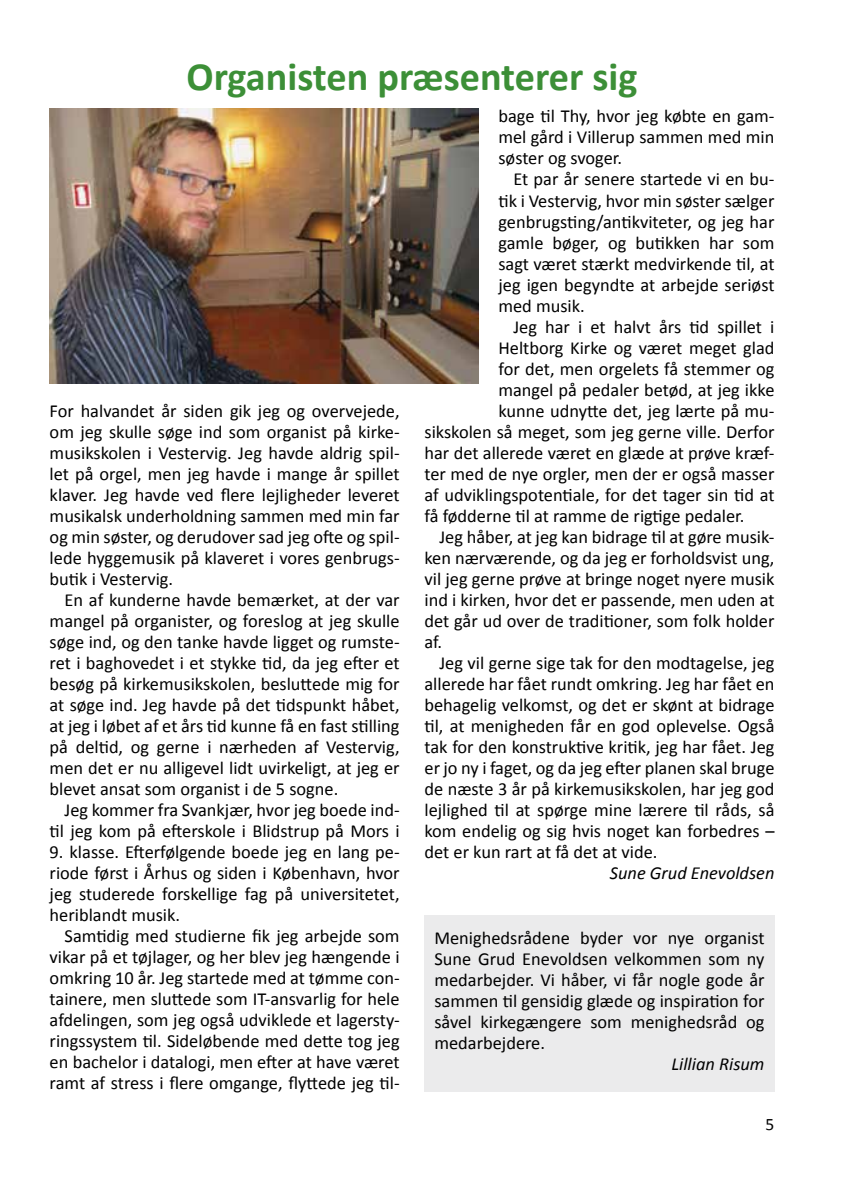
<style>
.page{position:relative;width:844px;height:1191px;background:#fff}
.page>*{position:absolute;margin:0;border:0;box-sizing:border-box;transform-origin:0 0}
.t1{font:700 40.25px "Calibri";color:#3c8f37}
.t2{font:18.38px/21px "Calibri";color:#000;text-align:justify}
.t3{font:italic 18.38px "Calibri";color:#000}
.t4{font:17.5px "Calibri";color:#000}
</style>
<div class="page">
<img style="left:50px;top:109px;width:428px;height:274px">
<div style="left:424px;top:915px;width:350px;height:177px;background:#ebebec"></div>
<h1 class="t1" style="left:186px;top:51px;width:452px">Organisten præsenterer sig</h1>
<p class="t2" style="left:50px;top:400px;width:351px">For halvandet år siden gik jeg og overvejede, om jeg skulle søge ind som organist på kirke&shy;musikskolen i Vestervig. Jeg havde aldrig spil&shy;let på orgel, men jeg havde i mange år spillet klaver. Jeg havde ved flere lejligheder leveret musikalsk underholdning sammen med min far og min søster, og derudover sad jeg ofte og spil&shy;lede hyggemusik på klaveret i vores genbrugs&shy;butik i Vestervig.</p>
<p class="t2" style="left:50px;top:589px;width:351px;text-indent:15px">En af kunderne havde bemærket, at der var mangel på organister, og foreslog at jeg skulle søge ind, og den tanke havde ligget og rumste&shy;ret i baghovedet i et stykke tid, da jeg efter et besøg på kirkemusikskolen, besluttede mig for at søge ind. Jeg havde på det tidspunkt håbet, at jeg i løbet af et års tid kunne få en fast stilling på deltid, og gerne i nærheden af Vestervig, men det er nu alligevel lidt uvirkeligt, at jeg er blevet ansat som organist i de 5 sogne.</p>
<p class="t2" style="left:50px;top:799px;width:351px;text-align:right">Jeg kommer fra Svankjær, hvor jeg boede ind&shy;til jeg kom på efterskole i Blidstrup på Mors i</p>
<p class="t2" style="left:50px;top:841px;width:351px">9. klasse. Efterfølgende boede jeg en lang pe&shy;riode først i Århus og siden i København, hvor jeg studerede forskellige fag på universitetet, heriblandt musik.</p>
<p class="t2" style="left:50px;top:925px;width:351px;text-indent:15px">Samtidig med studierne fik jeg arbejde som vikar på et tøjlager, og her blev jeg hængende i omkring 10 år. Jeg startede med at tømme con&shy;tainere, men sluttede som IT-ansvarlig for hele afdelingen, som jeg også udviklede et lagersty&shy;ringssystem til. Sideløbende med dette tog jeg en bachelor i datalogi, men efter at have været ramt af stress i flere omgange, flyttede jeg til-</p>
<p class="t2" style="left:498px;top:106px;width:277px">bage til Thy, hvor jeg købte en gam&shy;mel gård i Villerup sammen med min søster og svoger.</p>
<p class="t2" style="left:498px;top:169px;width:277px;text-indent:15px">Et par år senere startede vi en bu&shy;tik i Vestervig, hvor min søster sælger genbrugsting/antikviteter, og jeg har gamle bøger, og butikken har som sagt været stærkt medvirkende til, at jeg igen begyndte at arbejde seriøst med musik.</p>
<p class="t2" style="left:513px;top:316px;width:262px">Jeg har i et halvt års tid spillet i</p>
<p class="t2" style="left:498px;top:337px;width:277px">Heltborg Kirke og været meget glad</p>
<p class="t2" style="left:498px;top:358px;width:277px">for det, men orgelets få stemmer og</p>
<p class="t2" style="left:498px;top:379px;width:277px">mangel på pedaler betød, at jeg ikke</p>
<p class="t2" style="left:498px;top:400px;width:277px">kunne udnytte det, jeg lærte på mu-</p>
<p class="t2" style="left:424px;top:421px;width:351px">sikskolen så meget, som jeg gerne ville. Derfor</p>
<p class="t2" style="left:424px;top:442px;width:351px">har det allerede været en glæde at prøve kræf-</p>
<p class="t2" style="left:424px;top:463px;width:351px">ter med de nye orgler, men der er også masser</p>
<p class="t2" style="left:424px;top:484px;width:351px">af udviklingspotentiale, for det tager sin tid at</p>
<p class="t2" style="left:424px;top:505px;width:321px">få fødderne til at ramme de rigtige pedaler.</p>
<p class="t2" style="left:439px;top:526px;width:336px">Jeg håber, at jeg kan bidrage til at gøre musik-</p>
<p class="t2" style="left:424px;top:547px;width:351px">ken nærværende, og da jeg er forholdsvist ung,</p>
<p class="t2" style="left:424px;top:568px;width:351px">vil jeg gerne prøve at bringe noget nyere musik</p>
<p class="t2" style="left:424px;top:589px;width:351px">ind i kirken, hvor det er passende, men uden at</p>
<p class="t2" style="left:424px;top:610px;width:351px">det går ud over de traditioner, som folk holder</p>
<p class="t2" style="left:424px;top:631px;width:19px">af.</p>
<p class="t2" style="left:439px;top:652px;width:336px">Jeg vil gerne sige tak for den modtagelse, jeg</p>
<p class="t2" style="left:424px;top:673px;width:351px">allerede har fået rundt omkring. Jeg har fået en</p>
<p class="t2" style="left:424px;top:694px;width:351px">behagelig velkomst, og det er skønt at bidrage</p>
<p class="t2" style="left:424px;top:715px;width:351px">til, at menigheden får en god oplevelse. Også</p>
<p class="t2" style="left:424px;top:736px;width:351px">tak for den konstruktive kritik, jeg har fået. Jeg</p>
<p class="t2" style="left:424px;top:757px;width:351px">er jo ny i faget, og da jeg efter planen skal bruge</p>
<p class="t2" style="left:424px;top:778px;width:351px">de næste 3 år på kirkemusikskolen, har jeg god</p>
<p class="t2" style="left:424px;top:799px;width:351px">lejlighed til at spørge mine lærere til råds, så</p>
<p class="t2" style="left:424px;top:820px;width:351px">kom endelig og sig hvis noget kan forbedres –</p>
<p class="t2" style="left:424px;top:841px;width:234px">det er kun rart at få det at vide.</p>
<p class="t3" style="left:609px;top:860px;width:166px">Sune Grud Enevoldsen</p>
<p class="t2" style="left:434px;top:927px;width:331px">Menighedsrådene byder vor nye organist Sune Grud Enevoldsen velkommen som ny medarbejder. Vi håber, vi får nogle gode år sammen til gensidig glæde og inspiration for såvel kirkegængere som menighedsråd og medarbejdere.</p>
<p class="t3" style="left:671px;top:1051px;width:94px">Lillian Risum</p>
<p class="t4" style="left:765px;top:1112px;width:10px">5</p>
</div>
